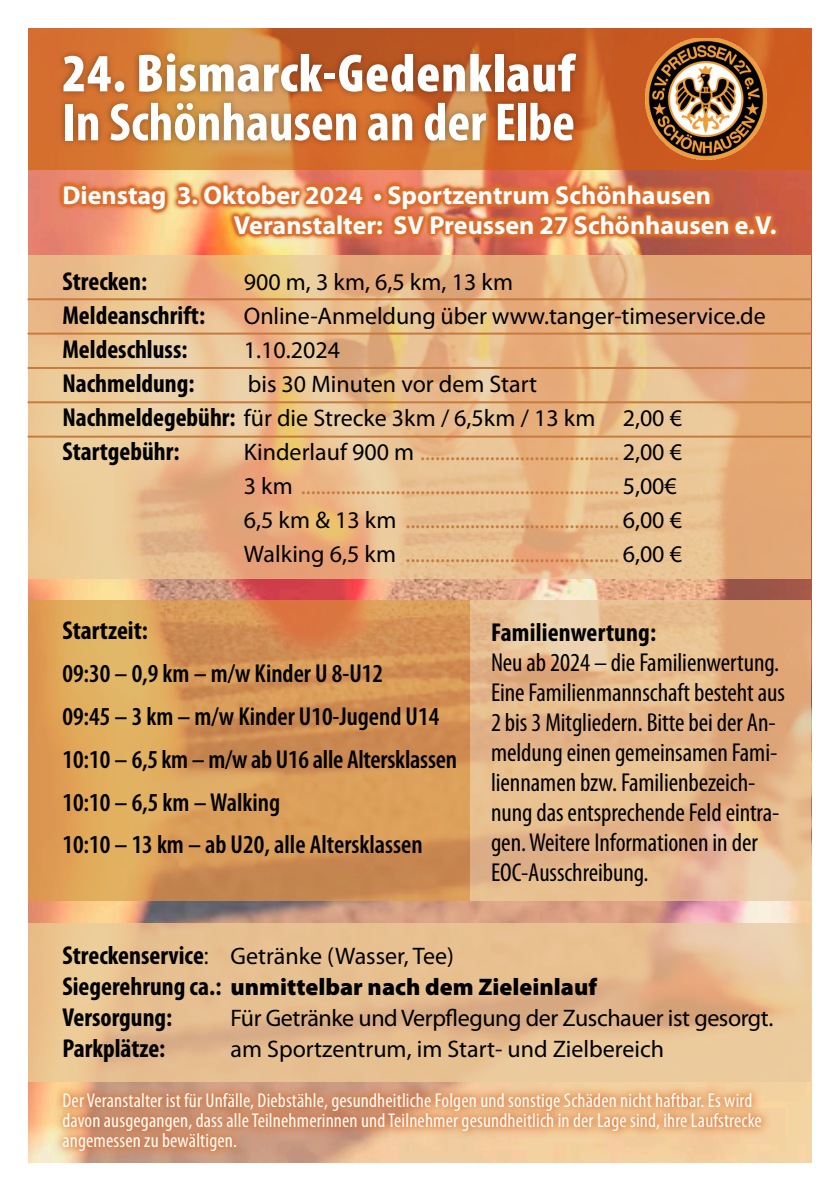
<style>
.page{position:relative;width:840px;height:1191px;background:#fff}
.page>*{position:absolute;margin:0;border:0;box-sizing:border-box;transform-origin:0 0}
.t1{font:900 condensed 54px "Myriad Pro";letter-spacing:.015em;color:#fff}
.t2{font:700 condensed 54px "Myriad Pro";color:#fff}
.t3{font:condensed 26px/30px "Myriad Pro";letter-spacing:-.005em;color:#000}
.t4{font:700 condensed 26px/31.2px "Myriad Pro";color:#000}
.t5{font:600 condensed 26px/42.8px "Myriad Pro";color:#000}
.t6{font:700 26px "Myriad Pro";color:#fff}
.t7{font:24px/34px "Myriad Pro";color:#c67b3f}
.t8{font:24px/34px "Myriad Pro";letter-spacing:-.005em;color:#000}
.t9{font:condensed 20px/20px "Myriad Pro";letter-spacing:.005em;color:#fff}
.s1{font-weight:700;font-stretch:condensed;font-size:26px}
.s2{color:#000}
.s3{font-weight:400}
.s4{font-weight:400;font-stretch:normal;font-size:24px}
.s5{font-weight:900;font-stretch:normal;font-size:24px}
</style>
<div class="page">
<img style="left:28px;top:28px;width:783px;height:1134px">
<img style="left:645px;top:38px;width:121px;height:121px">
<img style="left:228px;top:209px;width:554px;height:32px">
<img style="left:57px;top:179px;width:659px;height:37px">
<img style="left:57px;top:47px;width:525px;height:101px">
<img style="left:51px;top:1082px;width:721px;height:80px">
<hr style="left:28px;top:298px;width:783px;height:2px;background:#c67b3f">
<hr style="left:28px;top:333px;width:783px;height:2px;background:#c67b3f">
<hr style="left:28px;top:367px;width:783px;height:2px;background:#c67b3f">
<hr style="left:28px;top:401px;width:783px;height:2px;background:#c67b3f">
<hr style="left:28px;top:436px;width:783px;height:2px;background:#c67b3f">
<h1 class="t1" style="left:62px;top:51px;width:514px">24. Bismarck-Gedenklauf</h1>
<h1 class="t2" style="left:62px;top:100px;width:514px">In Schönhausen an der Elbe</h1>
<p class="t6" style="left:62px;top:184px;width:650px">Dienstag 3. Oktober 2024 • Sportzentrum Schönhausen</p>
<p class="t6" style="left:234px;top:214px;width:544px">Veranstalter: SV Preussen 27 Schönhausen e.V.</p>
<p class="t4" style="left:62px;top:268px;width:86px">Strecken:</p>
<p class="t8" style="left:244px;top:267px;width:271px">900 m, 3 km, 6,5 km, 13 km</p>
<p class="t4" style="left:62px;top:302px;width:144px">Meldeanschrift:</p>
<p class="t8" style="left:244px;top:301px;width:523px">Online-Anmeldung über www.tanger-timeservice.de</p>
<p class="t4" style="left:62px;top:336px;width:127px">Meldeschluss:</p>
<p class="t8" style="left:244px;top:335px;width:98px">1.10.2024</p>
<p class="t4" style="left:62px;top:370px;width:134px">Nachmeldung:</p>
<p class="t8" style="left:62px;top:369px;width:621px;text-indent:185px">bis 30 Minuten vor dem Start<br><span class="s1">Nachmeldegebühr:</span> für die Strecke 3km / 6,5km / 13 km 2,00 €</p>
<p class="t4" style="left:62px;top:438px;width:119px">Startgebühr:</p>
<p class="t7" style="left:244px;top:437px;width:439px"><span class="s2">Kinderlauf 900 m</span> ....... ................................. <span class="s2">2,00 € 3 km</span> ............................... ................................. <span class="s2">5,00€ 6,5 km &amp; 13 km</span> .......... ................................. <span class="s2">6,00 € Walking 6,5 km</span> .......... ................................. <span class="s2">6,00 €</span></p>
<p class="t4" style="left:62px;top:617px;width:87px">Startzeit:</p>
<p class="t5" style="left:62px;top:654px;width:396px">09:30 – 0,9 km – m/w Kinder U 8-U12<br>09:45 – 3 km – m/w Kinder U10-Jugend U14<br>10:10 – 6,5 km – m/w ab U16 alle Altersklassen 10:10 – 6,5 km – Walking<br>10:10 – 13 km – ab U20, alle Altersklassen</p>
<p class="t4" style="left:491px;top:619px;width:167px">Familienwertung:</p>
<p class="t3" style="left:491px;top:649px;width:295px">Neu ab 2024 – die Familienwertung.<br>Eine Familienmannschaft besteht aus 2 bis 3 Mitgliedern. Bitte bei der An&shy;meldung einen gemeinsamen Fami&shy;liennamen bzw. Familienbezeich&shy;nung das entsprechende Feld eintra&shy;gen. Weitere Informationen in der EOC-Ausschreibung.</p>
<p class="t4" style="left:62px;top:941px;width:536px">Streckenservice<span class="s3">:</span> <span class="s4">Getränke (Wasser, Tee)<br></span>Siegerehrung ca.: <span class="s5">unmittelbar nach dem Zieleinlauf</span></p>
<p class="t4" style="left:62px;top:1004px;width:111px">Versorgung:</p>
<p class="t8" style="left:230px;top:1003px;width:544px">Für Getränke und Verpflegung der Zuschauer ist gesorgt.</p>
<p class="t4" style="left:62px;top:1035px;width:104px">Parkplätze:</p>
<p class="t8" style="left:230px;top:1034px;width:435px">am Sportzentrum, im Start- und Zielbereich</p>
<p class="t9" style="left:62px;top:1092px;width:701px">Der Veranstalter ist für Unfälle, Diebstähle, gesundheitliche Folgen und sonstige Schäden nicht haftbar. Es wird davon ausgegangen, dass alle Teilnehmerinnen und Teilnehmer gesundheitlich in der Lage sind, ihre Laufstrecke angemessen zu bewältigen.</p>
</div>
